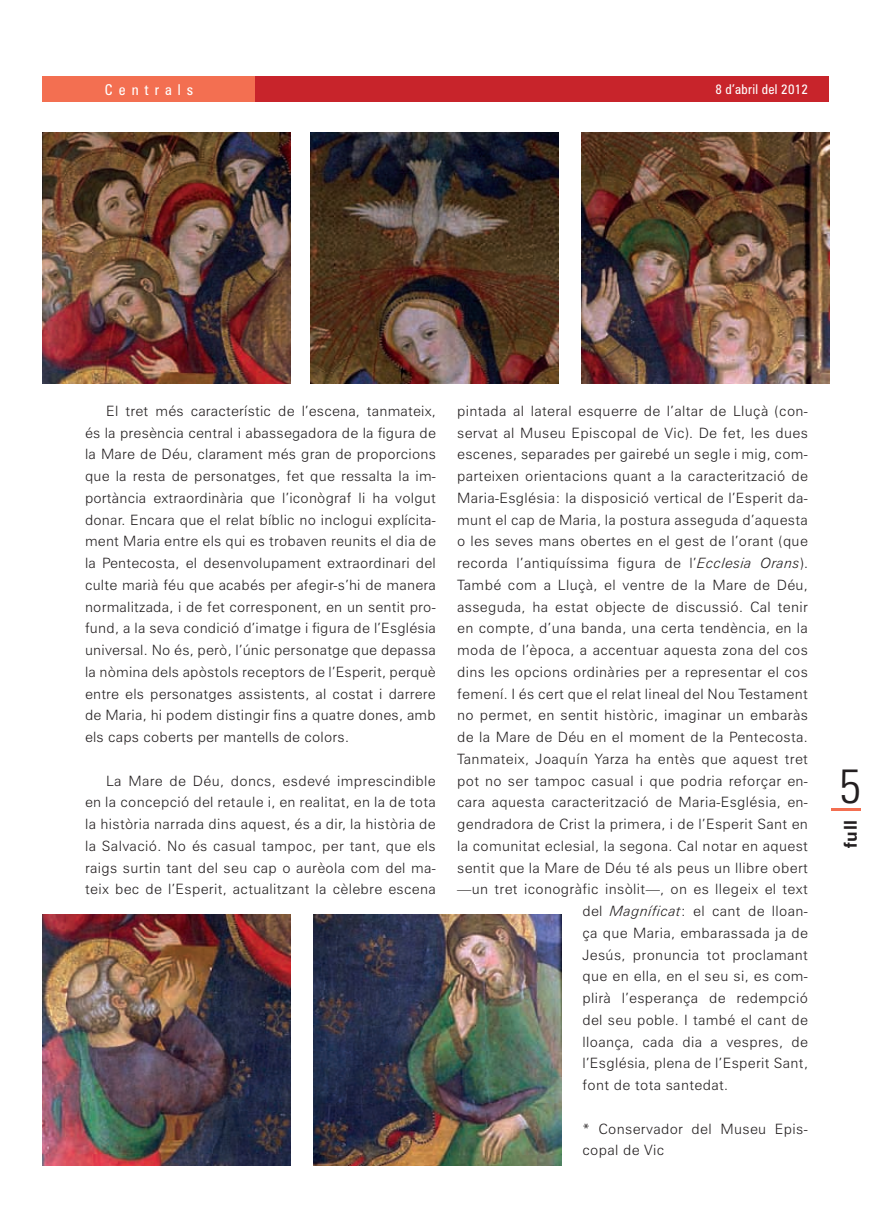
<style>
.page{position:relative;width:893px;height:1212px;background:#fff}
.page>*{position:absolute;margin:0;border:0;box-sizing:border-box;transform-origin:0 0}
.t1{font:300 condensed 48px "Zurich BT";color:#231f20}
.t2{font:700 17.7px "Zurich BT";color:#231f20}
.t3{font:condensed 15px "Zurich BT";letter-spacing:.4em;color:#fff}
.t4{font:300 14.25px/21.8px "Zurich BT";letter-spacing:.025em;color:#231f20;text-align:justify}
.t5{font:condensed 13.5px "Zurich BT";letter-spacing:.02em;color:#fff}
.s1{font-style:italic}
</style>
<div class="page">
<div style="left:43px;top:77px;width:786px;height:25px;background:#c8242b"></div>
<div style="left:43px;top:77px;width:212px;height:25px;background:#f36f51"></div>
<hr style="left:832px;top:808px;width:29px;height:3px;background:#f36f51">
<img style="left:310px;top:133px;width:248px;height:251px">
<img style="left:581px;top:133px;width:248px;height:251px">
<img style="left:43px;top:133px;width:247px;height:251px">
<img style="left:43px;top:914px;width:247px;height:251px">
<img style="left:313px;top:914px;width:248px;height:251px">
<p class="t3" style="left:105px;top:81px;width:90px">Centrals</p>
<p class="t5" style="left:715px;top:81px;width:94px">8 d’abril del 2012</p>
<p class="t4" style="left:85px;top:400px;width:352px;text-indent:21px">El tret més característic de l’escena, tanmateix, és la presència central i abassegadora de la figura de la Mare de Déu, clarament més gran de proporcions que la resta de personatges, fet que ressalta la im&shy;portància extraordinària que l’iconògraf li ha volgut donar. Encara que el relat bíblic no inclogui explícita&shy;ment Maria entre els qui es trobaven reunits el dia de la Pentecosta, el desenvolupament extraordinari del culte marià féu que acabés per afegir-s’hi de manera normalitzada, i de fet corresponent, en un sentit pro&shy;fund, a la seva condició d’imatge i figura de l’Església universal. No és, però, l’únic personatge que depassa la nòmina dels apòstols receptors de l’Esperit, perquè entre els personatges assistents, al costat i darrere de Maria, hi podem distingir fins a quatre dones, amb els caps coberts per mantells de colors.</p>
<p class="t4" style="left:85px;top:769px;width:352px;text-indent:21px">La Mare de Déu, doncs, esdevé imprescindible en la concepció del retaule i, en realitat, en la de tota la història narrada dins aquest, és a dir, la història de la Salvació. No és casual tampoc, per tant, que els raigs surtin tant del seu cap o aurèola com del ma&shy;teix bec de l’Esperit, actualitzant la cèlebre escena</p>
<p class="t4" style="left:457px;top:400px;width:352px">pintada al lateral esquerre de l’altar de Lluçà (con-</p>
<p class="t4" style="left:457px;top:421px;width:352px">servat al Museu Episcopal de Vic). De fet, les dues</p>
<p class="t4" style="left:457px;top:443px;width:352px">escenes, separades per gairebé un segle i mig, com-</p>
<p class="t4" style="left:457px;top:465px;width:352px">parteixen orientacions quant a la caracterització de</p>
<p class="t4" style="left:457px;top:487px;width:352px">Maria-Església: la disposició vertical de l’Esperit da-</p>
<p class="t4" style="left:457px;top:508px;width:352px">munt el cap de Maria, la postura asseguda d’aquesta</p>
<p class="t4" style="left:457px;top:530px;width:352px">o les seves mans obertes en el gest de l’orant (que</p>
<p class="t4" style="left:457px;top:552px;width:352px">recorda l’antiquíssima figura de l’<span class="s1">Ecclesia Orans</span>).</p>
<p class="t4" style="left:457px;top:574px;width:352px">També com a Lluçà, el ventre de la Mare de Déu,</p>
<p class="t4" style="left:457px;top:595px;width:352px">asseguda, ha estat objecte de discussió. Cal tenir</p>
<p class="t4" style="left:457px;top:617px;width:352px">en compte, d’una banda, una certa tendència, en la</p>
<p class="t4" style="left:457px;top:639px;width:352px">moda de l’època, a accentuar aquesta zona del cos</p>
<p class="t4" style="left:457px;top:661px;width:352px">dins les opcions ordinàries per a representar el cos</p>
<p class="t4" style="left:457px;top:682px;width:352px">femení. I és cert que el relat lineal del Nou Testament</p>
<p class="t4" style="left:457px;top:704px;width:352px">no permet, en sentit històric, imaginar un embaràs</p>
<p class="t4" style="left:457px;top:726px;width:352px">de la Mare de Déu en el moment de la Pentecosta.</p>
<p class="t4" style="left:457px;top:748px;width:352px">Tanmateix, Joaquín Yarza ha entès que aquest tret</p>
<p class="t4" style="left:457px;top:769px;width:352px">pot no ser tampoc casual i que podria reforçar en-</p>
<p class="t4" style="left:457px;top:791px;width:352px">cara aquesta caracterització de Maria-Església, en-</p>
<p class="t4" style="left:457px;top:813px;width:352px">gendradora de Crist la primera, i de l’Esperit Sant en</p>
<p class="t4" style="left:457px;top:835px;width:352px">la comunitat eclesial, la segona. Cal notar en aquest</p>
<p class="t4" style="left:457px;top:856px;width:352px">sentit que la Mare de Déu té als peus un llibre obert</p>
<p class="t4" style="left:457px;top:878px;width:352px">—un tret iconogràfic insòlit—, on es llegeix el text</p>
<p class="t4" style="left:582px;top:900px;width:227px">del <span class="s1">Magníficat</span>: el cant de lloan-</p>
<p class="t4" style="left:582px;top:922px;width:227px">ça que Maria, embarassada ja de</p>
<p class="t4" style="left:582px;top:943px;width:227px">Jesús, pronuncia tot proclamant</p>
<p class="t4" style="left:582px;top:965px;width:227px">que en ella, en el seu si, es com-</p>
<p class="t4" style="left:582px;top:987px;width:227px">plirà l’esperança de redempció</p>
<p class="t4" style="left:582px;top:1009px;width:227px">del seu poble. I també el cant de</p>
<p class="t4" style="left:582px;top:1030px;width:227px">lloança, cada dia a vespres, de</p>
<p class="t4" style="left:582px;top:1052px;width:227px">l’Església, plena de l’Esperit Sant,</p>
<p class="t4" style="left:582px;top:1074px;width:147px">font de tota santedat.</p>
<p class="t4" style="left:582px;top:1117px;width:227px">* Conservador del Museu Epis&shy;copal de Vic</p>
<h1 class="t1" style="left:840px;top:756px;width:24px">5</h1>
<p class="t2" style="left:840px;top:848px;width:30px;rotate:-90deg">full</p>
</div>
